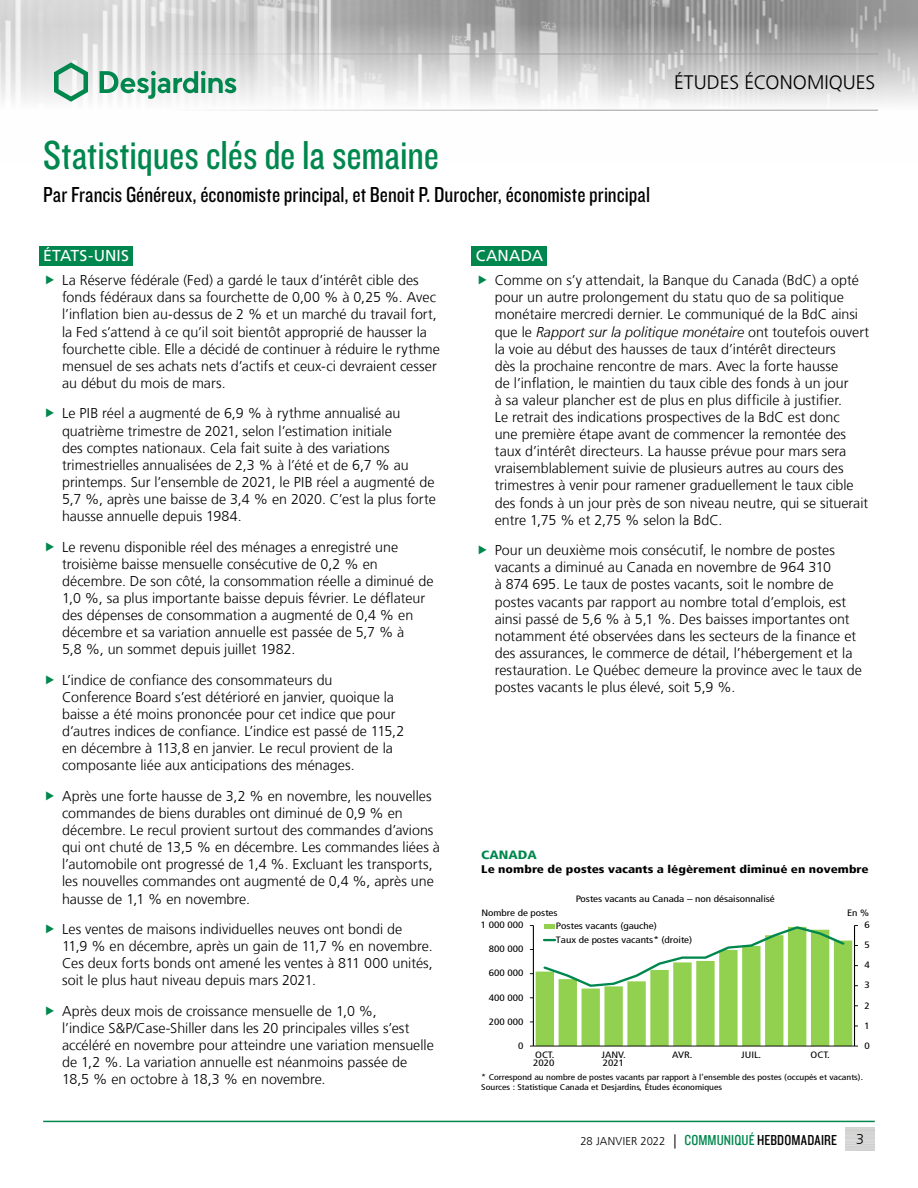
<style>
.page{position:relative;width:918px;height:1188px;background:#fff}
.page>*{position:absolute;margin:0;border:0;box-sizing:border-box;transform-origin:0 0}
.t1{font:42px "Knockout 29 Junior Ltweight";letter-spacing:-.005em;color:#00874e}
.t2{font:22.5px "Knockout 29 Junior Ltweight";color:#000}
.t3{font:300 19.5px "Frutiger LT";color:#000}
.t4{font:15.75px "Frutiger LT";letter-spacing:.01em;color:#fff}
.t5{font:300 14.25px/17.1px "Frutiger LT";color:#000}
.t6{font:900 condensed 12px "Frutiger LT";color:#00874e;scale:1.2 1}
.t7{font:300 11.25px "Frutiger LT";letter-spacing:.005em;color:#000}
.t8{font:900 condensed 11.1px "Frutiger LT";color:#000;scale:1.2 1}
.t9{font:condensed 9.3px "Frutiger LT";color:#000;scale:1.2 1}
.t10{font:condensed 9.15px "Frutiger LT";color:#000;scale:1.2 1}
.t11{font:condensed 8.25px/9.9px "Frutiger LT";color:#000;scale:1.2 1}
.s1{font-style:italic}
.s2{font-size:14.25px}
.s3{font-family:"Knockout 29 Junior Ltweight";font-weight:400;font-size:15px;color:#00874e}
.s4{font-family:"Knockout 29 Junior Ltweight";font-weight:400;font-size:15px}
</style>
<div class="page">
<img style="left:0;top:0;width:918px;height:110px">
<hr style="left:0;top:54px;width:878px;height:1px;background:#9d9d9c">
<hr style="left:0;top:110px;width:878px;height:1px;background:#9d9d9c">
<svg style="left:54px;top:62px;width:34px;height:40px"></svg>
<svg style="left:100px;top:71px;width:136px;height:28px"></svg>
<hr style="left:43px;top:1121px;width:832px;height:1px;background:#00874e">
<div style="left:39px;top:246px;width:94px;height:19px;background:#00874e"></div>
<div style="left:472px;top:246px;width:75px;height:19px;background:#00874e"></div>
<div style="left:544px;top:924px;width:11px;height:5px;background:#92d050"></div>
<svg style="left:530px;top:925px;width:328px;height:122px"></svg>
<h1 class="t1" style="left:43px;top:128px;width:397px">Statistiques clés de la semaine</h1>
<h2 class="t2" style="left:43px;top:180px;width:608px">Par Francis Généreux, économiste principal, et Benoit P. Durocher, économiste principal</h2>
<h3 class="t3" style="left:674px;top:72px;width:203px">ÉTUDES ÉCONOMIQUES</h3>
<p class="t4" style="left:43px;top:247px;width:87px">ÉTATS-UNIS</p>
<p class="t5" style="left:62px;top:272px;width:379px">La Réserve fédérale (Fed) a gardé le taux d’intérêt cible des fonds fédéraux dans sa fourchette de 0,00 % à 0,25 %. Avec l’inflation bien au-dessus de 2 % et un marché du travail fort, la Fed s’attend à ce qu’il soit bientôt approprié de hausser la fourchette cible. Elle a décidé de continuer à réduire le rythme mensuel de ses achats nets d’actifs et ceux-ci devraient cesser au début du mois de mars.</p>
<p class="t5" style="left:62px;top:405px;width:375px">Le PIB réel a augmenté de 6,9 % à rythme annualisé au quatrième trimestre de 2021, selon l’estimation initiale<br>des comptes nationaux. Cela fait suite à des variations trimestrielles annualisées de 2,3 % à l’été et de 6,7 % au printemps. Sur l’ensemble de 2021, le PIB réel a augmenté de 5,7 %, après une baisse de 3,4 % en 2020. C’est la plus forte hausse annuelle depuis 1984.</p>
<p class="t5" style="left:62px;top:538px;width:373px">Le revenu disponible réel des ménages a enregistré une troisième baisse mensuelle consécutive de 0,2 % en décembre. De son côté, la consommation réelle a diminué de 1,0 %, sa plus importante baisse depuis février. Le déflateur des dépenses de consommation a augmenté de 0,4 % en décembre et sa variation annuelle est passée de 5,7 % à<br>5,8 %, un sommet depuis juillet 1982.</p>
<p class="t5" style="left:62px;top:672px;width:344px">L’indice de confiance des consommateurs du Conference Board s’est détérioré en janvier, quoique la baisse a été moins prononcée pour cet indice que pour d’autres indices de confiance. L’indice est passé de 115,2 en décembre à 113,8 en janvier. Le recul provient de la composante liée aux anticipations des ménages.</p>
<p class="t5" style="left:62px;top:788px;width:379px">Après une forte hausse de 3,2 % en novembre, les nouvelles commandes de biens durables ont diminué de 0,9 % en décembre. Le recul provient surtout des commandes d’avions qui ont chuté de 13,5 % en décembre. Les commandes liées à l’automobile ont progressé de 1,4 %. Excluant les transports, les nouvelles commandes ont augmenté de 0,4 %, après une hausse de 1,1 % en novembre.</p>
<p class="t5" style="left:62px;top:921px;width:372px">Les ventes de maisons individuelles neuves ont bondi de<br>11,9 % en décembre, après un gain de 11,7 % en novembre.<br>Ces deux forts bonds ont amené les ventes à 811 000 unités, soit le plus haut niveau depuis mars 2021.</p>
<p class="t5" style="left:62px;top:1003px;width:373px">Après deux mois de croissance mensuelle de 1,0 %,<br>l’indice S&amp;P/Case-Shiller dans les 20 principales villes s’est accéléré en novembre pour atteindre une variation mensuelle de 1,2 %. La variation annuelle est néanmoins passée de 18,5 % en octobre à 18,3 % en novembre.</p>
<p class="t4" style="left:476px;top:247px;width:69px">CANADA</p>
<p class="t5" style="left:495px;top:272px;width:376px">Comme on s’y attendait, la Banque du Canada (BdC) a opté pour un autre prolongement du statu quo de sa politique monétaire mercredi dernier. Le communiqué de la BdC ainsi que le <span class="s1">Rapport sur la politique monétaire</span> ont toutefois ouvert la voie au début des hausses de taux d’intérêt directeurs<br>dès la prochaine rencontre de mars. Avec la forte hausse<br>de l’inflation, le maintien du taux cible des fonds à un jour<br>à sa valeur plancher est de plus en plus difficile à justifier.<br>Le retrait des indications prospectives de la BdC est donc<br>une première étape avant de commencer la remontée des taux d’intérêt directeurs. La hausse prévue pour mars sera vraisemblablement suivie de plusieurs autres au cours des trimestres à venir pour ramener graduellement le taux cible des fonds à un jour près de son niveau neutre, qui se situerait entre 1,75 % et 2,75 % selon la BdC.</p>
<p class="t5" style="left:495px;top:542px;width:369px">Pour un deuxième mois consécutif, le nombre de postes vacants a diminué au Canada en novembre de 964 310<br>à 874 695. Le taux de postes vacants, soit le nombre de postes vacants par rapport au nombre total d’emplois, est ainsi passé de 5,6 % à 5,1 %. Des baisses importantes ont notamment été observées dans les secteurs de la finance et des assurances, le commerce de détail, l’hébergement et la restauration. Le Québec demeure la province avec le taux de postes vacants le plus élevé, soit 5,9 %.</p>
<p class="t6" style="left:481px;top:848px;width:48px">CANADA</p>
<p class="t8" style="left:481px;top:862px;width:324px">Le nombre de postes vacants a légèrement diminué en novembre</p>
<p class="t10" style="left:481px;top:908px;width:65px">Nombre de postes</p>
<p class="t10" style="left:576px;top:894px;width:168px">Postes vacants au Canada – non désaisonnalisé</p>
<p class="t9" style="left:481px;top:920px;width:37px">1 000 000</p>
<p class="t10" style="left:489px;top:944px;width:30px">800 000</p>
<p class="t10" style="left:489px;top:968px;width:30px">600 000</p>
<p class="t10" style="left:489px;top:992px;width:30px">400 000</p>
<p class="t10" style="left:489px;top:1016px;width:30px">200 000</p>
<p class="t10" style="left:518px;top:1040px;width:6px">0</p>
<p class="t10" style="left:556px;top:921px;width:86px">Postes vacants (gauche)</p>
<p class="t9" style="left:556px;top:934px;width:115px">Taux de postes vacants* (droite)</p>
<p class="t9" style="left:535px;top:1049px;width:17px">OCT.</p>
<p class="t9" style="left:602px;top:1049px;width:22px">JANV.</p>
<p class="t9" style="left:672px;top:1049px;width:18px">AVR.</p>
<p class="t9" style="left:741px;top:1049px;width:18px">JUIL.</p>
<p class="t9" style="left:811px;top:1049px;width:17px">OCT.</p>
<p class="t10" style="left:533px;top:1058px;width:19px">2020</p>
<p class="t10" style="left:603px;top:1058px;width:19px">2021</p>
<p class="t10" style="left:847px;top:908px;width:20px">En %</p>
<p class="t9" style="left:865px;top:920px;width:6px">6</p>
<p class="t9" style="left:865px;top:940px;width:6px">5</p>
<p class="t9" style="left:865px;top:960px;width:6px">4</p>
<p class="t10" style="left:865px;top:980px;width:6px">3</p>
<p class="t10" style="left:865px;top:1000px;width:6px">2</p>
<p class="t10" style="left:865px;top:1020px;width:6px">1</p>
<p class="t10" style="left:865px;top:1040px;width:6px">0</p>
<p class="t11" style="left:481px;top:1072px;width:320px">* Correspond au nombre de postes vacants par rapport à l’ensemble des postes (occupés et vacants).<br>Sources : Statistique Canada et Desjardins, Études économiques</p>
<p class="t7" style="left:580px;top:1135px;width:258px">28 JANVIER 2022 <span class="s2">|</span> <span class="s3">COMMUNIQUÉ</span> <span class="s4">HEBDOMADAIRE</span></p>
<p class="t5" style="left:856px;top:1131px;width:9px">3</p>
</div>
